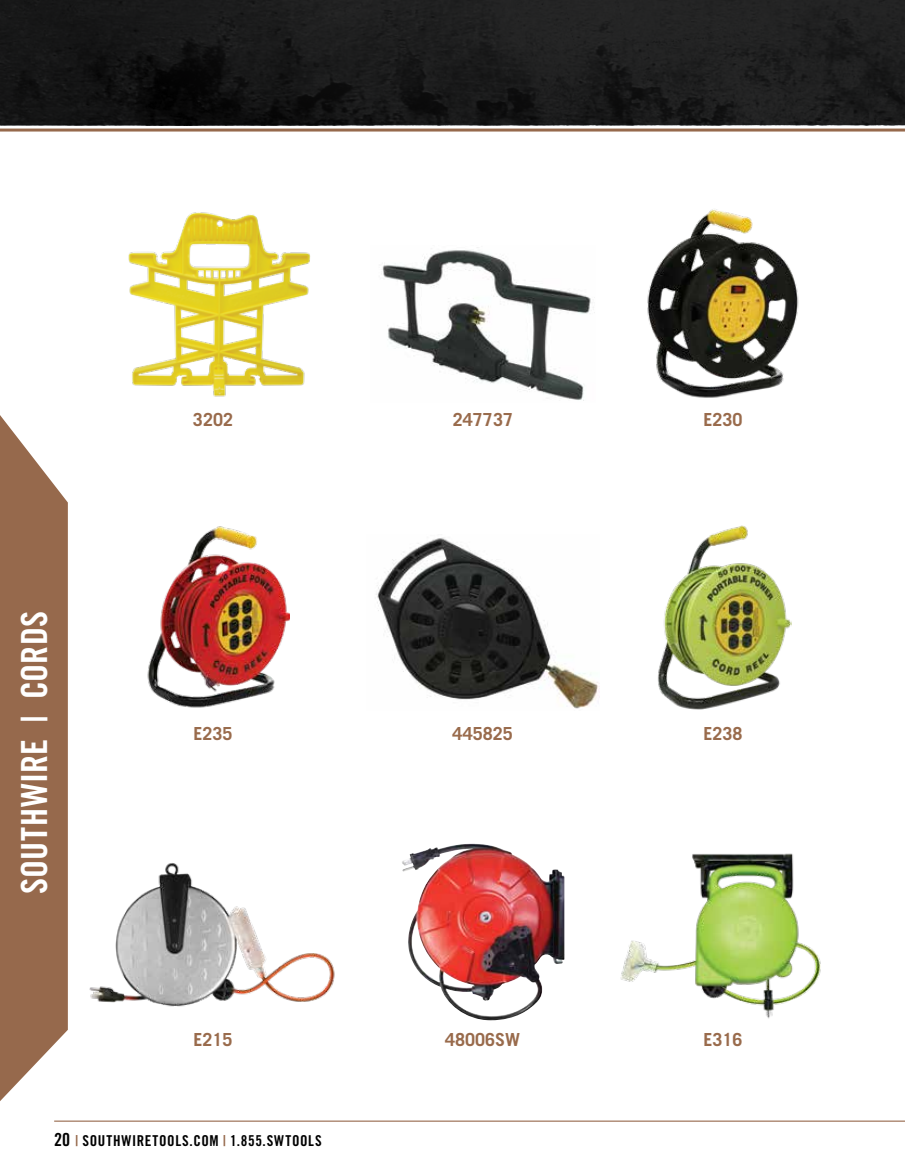
<style>
.page{position:relative;width:905px;height:1175px;background:#fff}
.page>*{position:absolute;margin:0;border:0;box-sizing:border-box;transform-origin:0 0}
.t1{font:36px "Trade Gothic LT Std Bd Cn 20";letter-spacing:.005em;color:#fff}
.t2{font:700 18px "Trade Gothic LT Std";color:#996b4c}
.t3{font:15px "Trade Gothic LT Std Bd Cn 20";letter-spacing:.045em;color:#000}
.s1{font-size:18px}
.s2{color:#96694c}
</style>
<div class="page">
<hr style="left:54px;top:1120px;width:850px;height:1px;background:#96694c">
<svg style="left:0;top:415px;width:68px;height:686px;background:#a27a60"></svg>
<svg style="left:0;top:0;width:904px;height:125px;background:#19191a"></svg>
<hr style="left:0;top:128px;width:904px;height:3px;background:#96694c">
<img style="left:128px;top:212px;width:183px;height:185px">
<img style="left:647px;top:209px;width:152px;height:189px">
<img style="left:381px;top:247px;width:214px;height:154px">
<img style="left:376px;top:537px;width:223px;height:172px">
<img style="left:658px;top:525px;width:133px;height:185px">
<img style="left:89px;top:863px;width:246px;height:144px">
<img style="left:402px;top:843px;width:162px;height:177px">
<img style="left:620px;top:853px;width:201px;height:166px">
<img style="left:147px;top:526px;width:142px;height:182px">
<h1 class="t1" style="left:13px;top:894px;width:284px;rotate:-90deg">SOUTHWIRE | CORDS</h1>
<p class="t2" style="left:193px;top:408px;width:42px">3202</p>
<p class="t2" style="left:453px;top:408px;width:62px">247737</p>
<p class="t2" style="left:703px;top:408px;width:41px">E230</p>
<p class="t2" style="left:193px;top:722px;width:41px">E235</p>
<p class="t2" style="left:452px;top:722px;width:62px">445825</p>
<p class="t2" style="left:703px;top:722px;width:41px">E238</p>
<p class="t2" style="left:193px;top:1028px;width:41px">E215</p>
<p class="t2" style="left:445px;top:1028px;width:77px">48006SW</p>
<p class="t2" style="left:703px;top:1028px;width:41px">E316</p>
<p class="t3" style="left:54px;top:1131px;width:269px"><span class="s1">20</span> <span class="s2">|</span> SOUTHWIRETOOLS.COM <span class="s2">|</span> 1.855.SWTOOLS</p>
</div>
